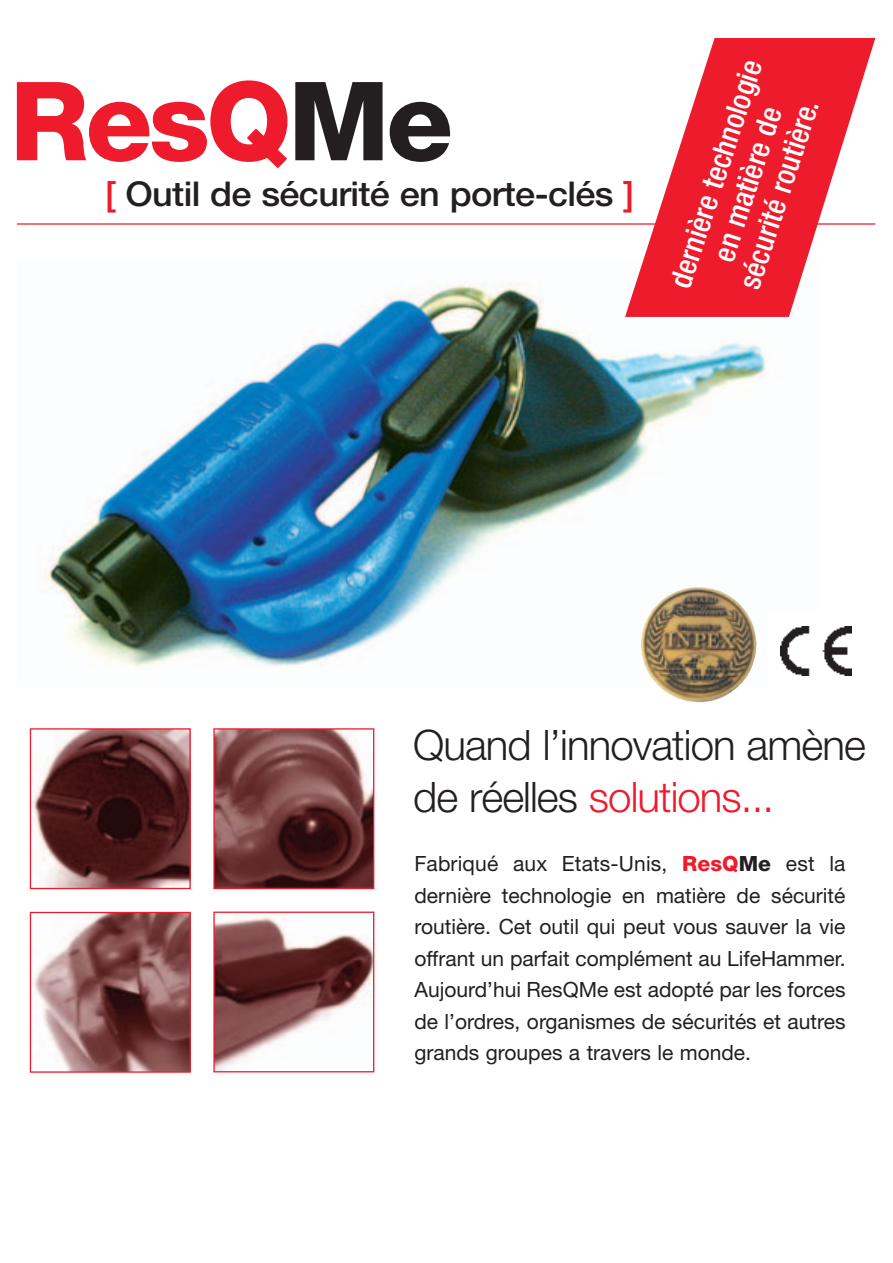
<style>
.page{position:relative;width:893px;height:1263px;background:#fff}
.page>*{position:absolute;margin:0;border:0;box-sizing:border-box;transform-origin:0 0}
.t1{font:800 109.5px "Helvetica Neue";letter-spacing:-.03em;color:#ee1b2c}
.t2{font:300 42px/52.5px "Helvetica Neue";letter-spacing:-.02em;color:#231f20}
.t3{font:500 34.2px "Helvetica Neue";letter-spacing:-.015em;color:#231f20;scale:1.05 1}
.t4{font:500 condensed 30px/33px "Helvetica Neue";color:#fff;text-align:center}
.t5{font:21px/31.5px "Helvetica Neue";color:#231f20;text-align:justify}
.s1{color:#231f20}
.s2{color:#ee1b2c}
.s3{font-weight:800;color:#ee1b2c}
.s4{font-weight:800}
</style>
<div class="page">
<img style="left:47px;top:282px;width:719px;height:405px">
<hr style="left:17px;top:223px;width:858px;height:2px;background:#ee1b2c">
<img style="left:32px;top:730px;width:157px;height:157px">
<div style="left:30px;top:728px;width:161px;height:161px;border:1px solid #ee1b2c"></div>
<img style="left:215px;top:730px;width:157px;height:157px">
<div style="left:213px;top:728px;width:161px;height:161px;border:1px solid #ee1b2c"></div>
<img style="left:33px;top:914px;width:156px;height:157px">
<div style="left:30px;top:912px;width:161px;height:161px;border:1px solid #ee1b2c"></div>
<img style="left:215px;top:916px;width:157px;height:154px">
<div style="left:213px;top:912px;width:161px;height:160px;border:1px solid #ee1b2c"></div>
<svg style="left:625px;top:38px;width:251px;height:279px;fill:#ee1b2c"></svg>
<img style="left:781px;top:626px;width:70px;height:49px">
<img style="left:692px;top:587px;width:64px;height:100px">
<h1 class="t1" style="left:10px;top:82px;width:444px">ResQ<span class="s1">Me</span></h1>
<h3 class="t3" style="left:105px;top:182px;width:505px"><span class="s2">[</span> Outil de sécurité en porte-clés <span class="s2">]</span></h3>
<h3 class="t4" style="left:666px;top:283px;width:239px;rotate:-72deg">dernière technologie en matière de sécurité routière.</h3>
<h2 class="t2" style="left:413px;top:722px;width:454px">Quand l’innovation amène de réelles <span class="s2">solutions...</span></h2>
<p class="t5" style="left:414px;top:850px;width:432px">Fabriqué aux Etats-Unis, <span class="s3">ResQ</span><span class="s4">Me</span> est la dernière technologie en matière de sécurité routière. Cet outil qui peut vous sauver la vie offrant un parfait complément au LifeHammer.<br>Aujourd’hui ResQMe est adopté par les forces de l’ordres, organismes de sécurités et autres grands groupes a travers le monde.</p>
</div>
